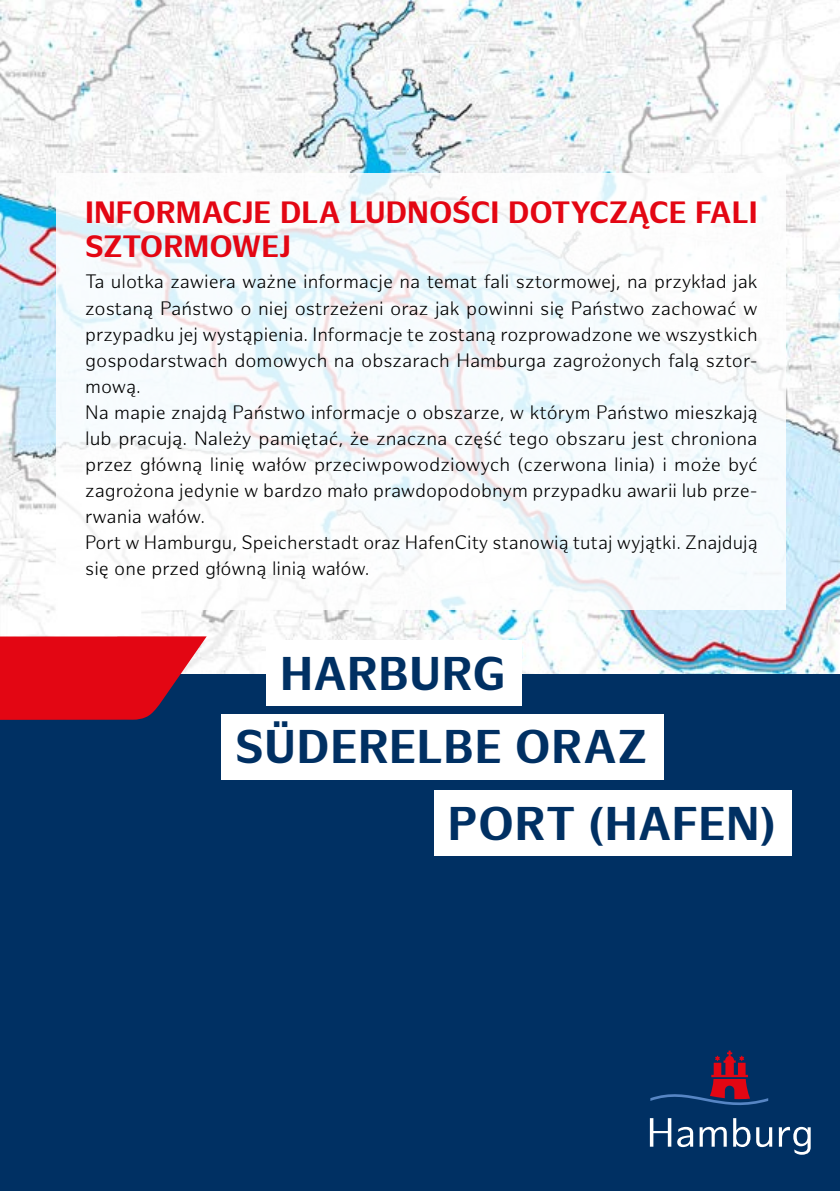
<style>
.page{position:relative;width:840px;height:1191px;background:#fff}
.page>*{position:absolute;margin:0;border:0;box-sizing:border-box;transform-origin:0 0}
.t1{font:700 46px "Hamburg Sans";letter-spacing:.01em;color:#003063}
.Fließtext_9_5__13{font:700 30px/34px "Hamburg Sans";color:#e30613}
.Fließtext_9_5__13-2{font:300 19px/26px "Hamburg Sans";color:#000;text-align:justify}
</style>
<div class="page">
<img style="left:0;top:0;width:839px;height:675px">
<div style="left:0;top:675px;width:839px;height:516px;background:#003063"></div>
<svg style="left:650px;top:1050px;width:117px;height:55px"></svg>
<svg style="left:649px;top:1118px;width:43px;height:29px"></svg>
<svg style="left:699px;top:1126px;width:27px;height:20px"></svg>
<svg style="left:733px;top:1118px;width:38px;height:29px"></svg>
<svg style="left:778px;top:1126px;width:32px;height:28px"></svg>
<svg style="left:57px;top:173px;width:728px;height:436px"></svg>
<svg style="left:0;top:636px;width:206px;height:84px"></svg>
<div style="left:221px;top:714px;width:442px;height:65px;background:#fff"></div>
<div style="left:434px;top:790px;width:357px;height:65px;background:#fff"></div>
<div style="left:266px;top:641px;width:255px;height:65px;background:#fff"></div>
<p class="Fließtext_9_5__13" style="left:85px;top:196px;width:673px">INFORMACJE DLA LUDNOŚCI DOTYCZĄCE FALI<br>SZTORMOWEJ</p>
<p class="Fließtext_9_5__13-2" style="left:85px;top:269px;width:673px">Ta ulotka zawiera ważne informacje na temat fali sztormowej, na przykład jak zostaną Państwo o niej ostrzeżeni oraz jak powinni się Państwo zachować w przypadku jej wystąpienia. Informacje te zostaną rozprowadzone we wszystkich gospodarstwach domowych na obszarach Hamburga zagrożonych falą sztor&shy;mową.</p>
<p class="Fließtext_9_5__13-2" style="left:85px;top:399px;width:673px">Na mapie znajdą Państwo informacje o obszarze, w którym Państwo mieszkają lub pracują. Należy pamiętać, że znaczna część tego obszaru jest chroniona przez główną linię wałów przeciwpowodziowych (czerwona linia) i może być zagrożona jedynie w bardzo mało prawdopodobnym przypadku awarii lub prze&shy;rwania wałów.</p>
<p class="Fließtext_9_5__13-2" style="left:85px;top:529px;width:673px">Port w Hamburgu, Speicherstadt oraz HafenCity stanowią tutaj wyjątki. Znajdują się one przed główną linią wałów.</p>
<p class="t1" style="left:280px;top:647px;width:227px">HARBURG</p>
<p class="t1" style="left:235px;top:720px;width:413px">SÜDERELBE ORAZ</p>
<p class="t1" style="left:447px;top:796px;width:329px">PORT (HAFEN)</p>
</div>
